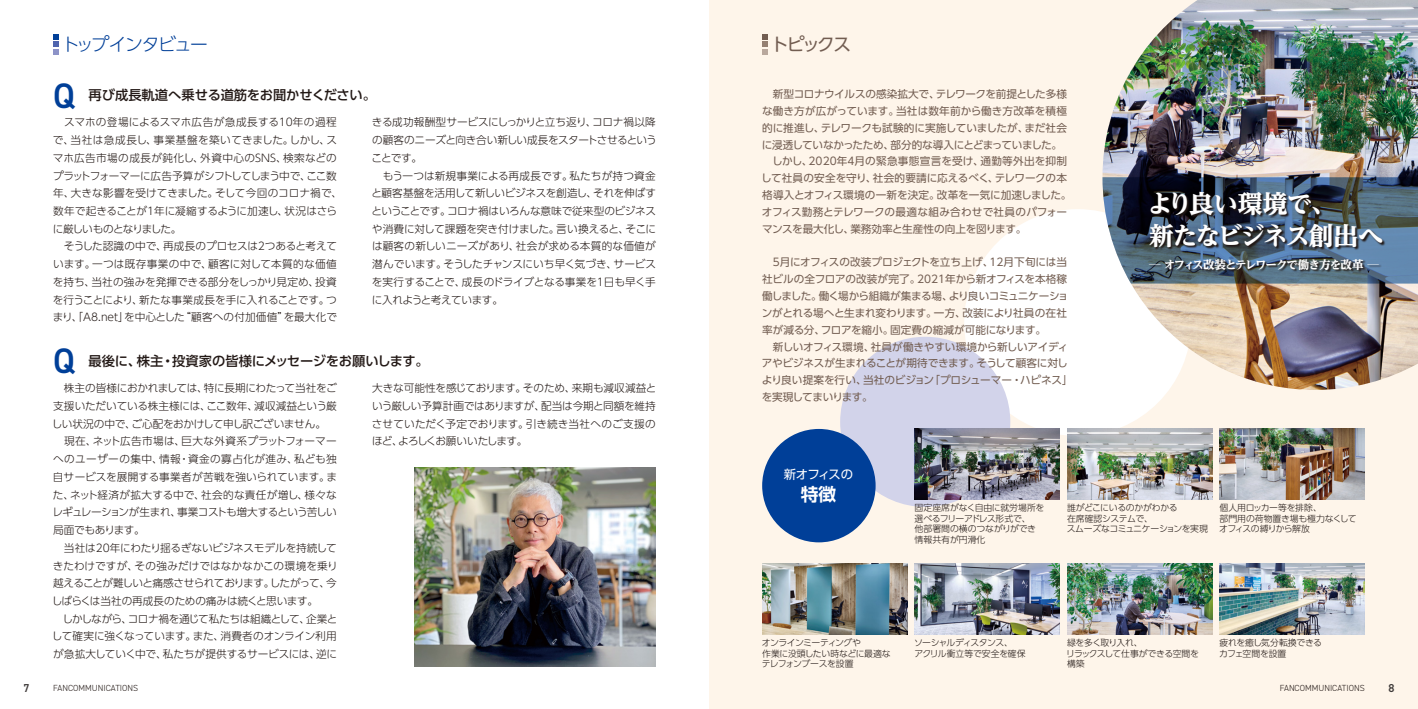
<style>
.page{position:relative;width:1418px;height:709px;background:#fff}
.page>*{position:absolute;margin:0;border:0;box-sizing:border-box;transform-origin:0 0}
.t1{font:600 35.38px "DIN2014";color:#003f98}
.t2{font:800 24.75px/31.9px "UD Reimin Pro";letter-spacing:-.05em;color:#fff}
.t3{font:300 17.75px "UD Shin Go Pro";letter-spacing:-.085em;color:#003f98}
.t4{font:17.75px "UD Shin Go Pro";letter-spacing:-.115em;color:#725d51}
.t5{font:700 17.75px "UD Shin Go Pro De";color:#fff}
.t6{font:500 13.25px "UD Shin Go Pro";letter-spacing:-.01em;color:#221815}
.t7{font:12.38px "UD Shin Go Pro";letter-spacing:-.07em;color:#fff}
.t8{font:800 11.5px "UD Reimin Pro";letter-spacing:-.085em;color:#fff}
.t9{font:600 11.5px "DIN2014";color:#3e3a39}
.t10{font:300 10.62px/17.8px "UD Shin Go Pro";letter-spacing:-.01em;color:#221815}
.t11{font:10.62px/16.9px "UD Shin Go Pro";letter-spacing:-.015em;color:#725d51}
.t12{font:300 8.88px/10.6px "UD Shin Go Pro";letter-spacing:-.035em;color:#221815}
.t13{font:300 8.88px/10.6px "UD Shin Go Pro";letter-spacing:-.055em;color:#221815}
.t14{font:300 8.88px/10.6px "UD Shin Go Pro";letter-spacing:-.01em;color:#221815}
.t15{font:300 8.88px "DIN2014";color:#221815}
</style>
<div class="page">
<div style="left:709px;top:0;width:708px;height:709px;background:#fef5ea"></div>
<div style="left:964px;top:209px;width:227px;height:227px;background:#fff;border-radius:50%"></div>
<div style="left:840px;top:337px;width:170px;height:170px;background:#d2d3ea;border-radius:50%"></div>
<img style="left:1102px;top:0;width:315px;height:390px">
<svg style="left:53px;top:34px;width:6px;height:21px"></svg>
<img style="left:415px;top:468px;width:241px;height:198px">
<div style="left:762px;top:429px;width:113px;height:113px;background:#003f98;border-radius:50%"></div>
<svg style="left:762px;top:34px;width:6px;height:21px"></svg>
<img style="left:914px;top:429px;width:145px;height:71px">
<img style="left:914px;top:563px;width:145px;height:71px">
<img style="left:1067px;top:429px;width:145px;height:71px">
<img style="left:1067px;top:563px;width:145px;height:71px">
<img style="left:1219px;top:429px;width:145px;height:71px">
<img style="left:1219px;top:563px;width:145px;height:71px">
<img style="left:762px;top:563px;width:145px;height:71px">
<svg style="left:1102px;top:177px;width:315px;height:106px"></svg>
<svg style="left:1149px;top:193px;width:236px;height:80px"></svg>
<h3 class="t3" style="left:62px;top:30px;width:148px">トップインタビュー</h3>
<h1 class="t1" style="left:53px;top:72px;width:23px">Q</h1>
<p class="t6" style="left:89px;top:84px;width:289px">再び成長軌道へ乗せる道筋をお聞かせください。</p>
<p class="t10" style="left:53px;top:113px;width:291px">　スマホの登場によるスマホ広告が急成長する10年の過程で、当社は急成長し、事業基盤を築いてきました。しかし、スマホ広告市場の成長が鈍化し、外資中心のSNS、検索などのプラットフォーマーに広告予算がシフトしてしまう中で、ここ数年、大きな影響を受けてきました。そして今回のコロナ禍で、数年で起きることが1年に凝縮するように加速し、状況はさらに厳しいものとなりました。<br>　そうした認識の中で、再成長のプロセスは２つあると考えています。一つは既存事業の中で、顧客に対して本質的な価値を持ち、当社の強みを発揮できる部分をしっかり見定め、投資を行うことにより、新たな事業成長を手に入れることです。つまり、「A8.net」を中心とした“顧客への付加価値”を最大化で</p>
<p class="t10" style="left:371px;top:113px;width:287px">きる成功報酬型サービスにしっかりと立ち返り、コロナ禍以降の顧客のニーズと向き合い新しい成長をスタートさせるということです。<br>　もう一つは新規事業による再成長です。私たちが持つ資金と顧客基盤を活用して新しいビジネスを創造し、それを伸ばすということです。コロナ禍はいろんな意味で従来型のビジネスや消費に対して課題を突き付けました。言い換えると、そこには顧客の新しいニーズがあり、社会が求める本質的な価値が潜んでいます。そうしたチャンスにいち早く気づき、サービスを実行することで、成長のドライブとなる事業を1日も早く手に入れようと考えています。</p>
<h1 class="t1" style="left:53px;top:338px;width:23px">Q</h1>
<p class="t6" style="left:89px;top:350px;width:342px">最後に、株主・投資家の皆様にメッセージをお願いします。</p>
<p class="t10" style="left:52px;top:379px;width:287px">　株主の皆様におかれましては、特に長期にわたって当社をご支援いただいている株主様には、ここ数年、減収減益という厳しい状況の中で、ご心配をおかけして申し訳ございません。　現在、ネット広告市場は、巨大な外資系プラットフォーマーへのユーザーの集中、情報・資金の寡占化が進み、私ども独自サービスを展開する事業者が苦戦を強いられています。また、ネット経済が拡大する中で、社会的な責任が増し、様々なレギュレーションが生まれ、事業コストも増大するという苦しい局面でもあります。<br>　当社は20年にわたり揺るぎないビジネスモデルを持続してきたわけですが、その強みだけではなかなかこの環境を乗り越えることが難しいと痛感させられております。したがって、今しばらくは当社の再成長のための痛みは続くと思います。<br>　しかしながら、コロナ禍を通じて私たちは組織として、企業として確実に強くなっています。また、消費者のオンライン利用が急拡大していく中で、私たちが提供するサービスには、逆に</p>
<p class="t10" style="left:372px;top:379px;width:286px;text-align:justify">大きな可能性を感じております。そのため、来期も減収減益という厳しい予算計画ではありますが、配当は今期と同額を維持させていただく予定でおります。引き続き当社へのご支援のほど、よろしくお願いいたします。</p>
<h3 class="t4" style="left:771px;top:30px;width:82px">トピックス</h3>
<p class="t11" style="left:761px;top:85px;width:312px">　新型コロナウイルスの感染拡⼤で、テレワークを前提とした多様な働き⽅が広がっています。当社は数年前から働き方改革を積極的に推進し、テレワークも試験的に実施していましたが、まだ社会に浸透していなかったため、部分的な導入にとどまっていました。　しかし、2020年4月の緊急事態宣言を受け、通勤等外出を抑制して社員の安全を守り、社会的要請に応えるべく、テレワークの本格導入とオフィス環境の⼀新を決定。改革を一気に加速しました。オフィス勤務とテレワークの最適な組み合わせで社員のパフォーマンスを最大化し、業務効率と生産性の向上を図ります。</p>
<p class="t11" style="left:761px;top:254px;width:312px">　5月にオフィスの改装プロジェクトを立ち上げ、12⽉ 下旬には当社ビルの全フロアの改装が完了。2021年から新オフィスを本格稼働しました。働く場から組織が集まる場、より良いコミュニケーションがとれる場へと生まれ変わります。一方、改装により社員の在社率が減る分、フロアを縮小。固定費の縮減が可能になります。<br>　新しいオフィス環境、社員が働きやすい環境から新しいアイディアやビジネスが生まれることが期待できます。そうして顧客に対しより良い提案を行い、当社のビジョン「プロシューマー・ハピネス」を実現してまいります。</p>
<h2 class="t2" style="left:1147px;top:188px;width:237px">より良い環境で、<br>新たなビジネス創出へ</h2>
<p class="t8" style="left:1148px;top:255px;width:231px">─ オフィス改装とテレワークで働き方を改革 ─</p>
<p class="t7" style="left:783px;top:464px;width:71px">新オフィスの</p>
<h3 class="t5" style="left:800px;top:480px;width:37px">特徴</h3>
<p class="t14" style="left:914px;top:502px;width:131px">固定座席がなく自由に就労場所を選べるフリーアドレス形式で、<br>他部署間の横のつながりができ情報共有が円滑化</p>
<p class="t12" style="left:1066px;top:502px;width:143px">誰がどこにいるのかがわかる<br>在席確認システムで、<br>スムーズなコミュニケーションを実現</p>
<p class="t12" style="left:1219px;top:502px;width:139px">個⼈⽤ ロッカー等を排除、<br>部門用の荷物置き場も極⼒なくしてオフィスの縛りから解放</p>
<p class="t13" style="left:762px;top:637px;width:130px">オンラインミーティングや<br>作業に没頭したい時などに最適なテレフォンブースを設置</p>
<p class="t12" style="left:914px;top:637px;width:113px">ソーシャルディスタンス、<br>アクリル衝立等で安全を確保</p>
<p class="t13" style="left:1066px;top:637px;width:134px">緑を多く取り入れ、<br>リラックスして仕事ができる空間を構築</p>
<p class="t12" style="left:1218px;top:637px;width:105px">疲れを癒し気分転換できるカフェ空間を設置</p>
<p class="t9" style="left:24px;top:680px;width:8px">7</p>
<p class="t15" style="left:53px;top:682px;width:87px">FANCOMMUNICATIONS</p>
<p class="t15" style="left:1279px;top:682px;width:87px">FANCOMMUNICATIONS</p>
<p class="t9" style="left:1388px;top:680px;width:8px">8</p>
</div>
